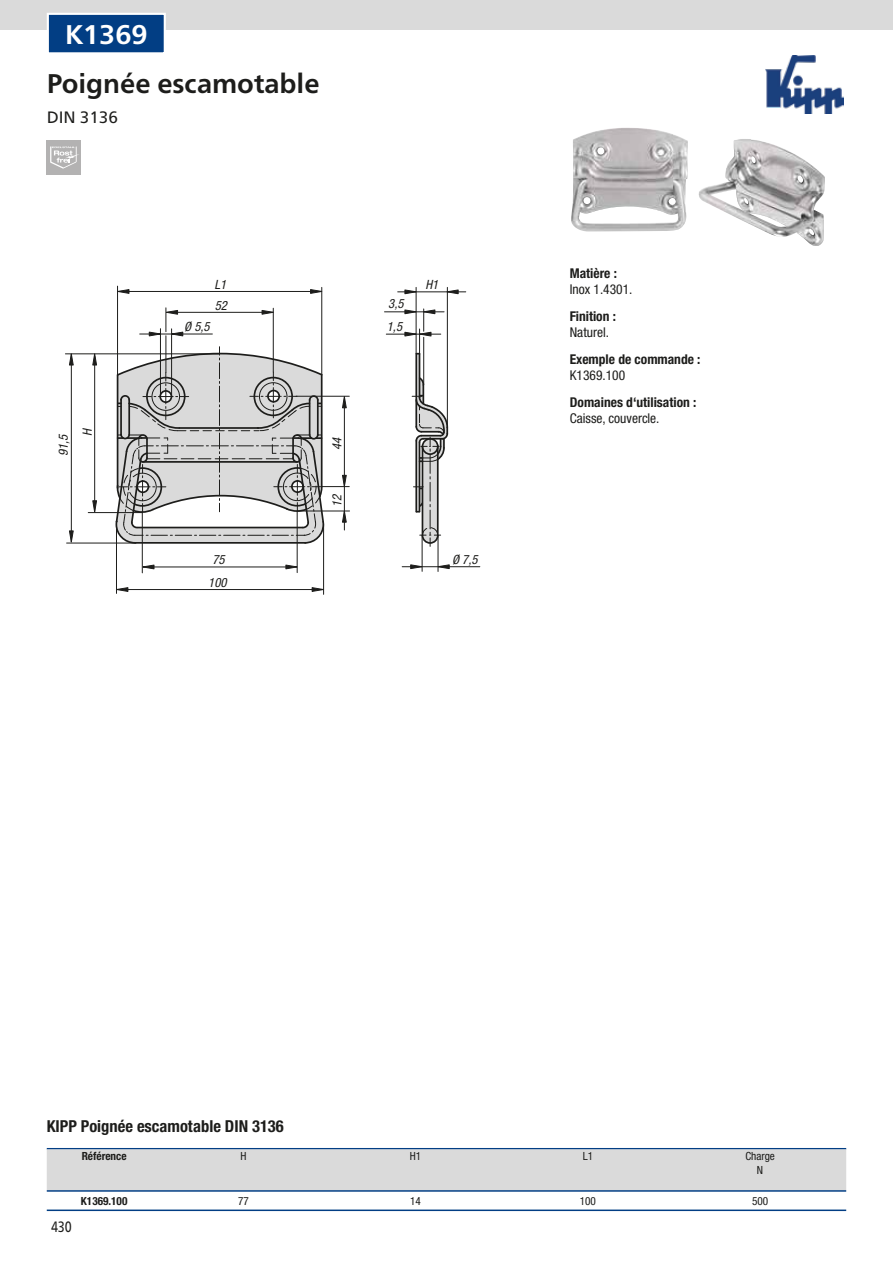
<style>
.page{position:relative;width:893px;height:1263px;background:#fff}
.page>*{position:absolute;margin:0;border:0;box-sizing:border-box;transform-origin:0 0}
.t1{font:700 27px "Frutiger Neue LTW1 G";color:#1d1d1b}
.t2{font:700 27px "Frutiger Neue LTW1 G";color:#fff}
.t3{font:700 condensed 16.5px "Helvetica Neue LTW1 G";color:#1d1d1b}
.t4{font:16.5px "Frutiger Neue LTW1 G";color:#1d1d1b}
.t5{font:15px "Frutiger Neue LTW1 G";color:#1d1d1b;scale:.81 1}
.t6{font:700 condensed 13.5px "Helvetica Neue LTW1 G";color:#1d1d1b}
.t7{font:condensed 13.5px "Helvetica Neue LTW1 G";color:#1d1d1b}
.t8{font:italic condensed 12.75px/20.9px "Helvetica Neue LTW1 G";color:#1d1d1b}
.t9{font:condensed 11.25px/14px "Helvetica Neue LTW1 G";color:#1d1d1b;text-align:center}
.t10{font:700 condensed 11.25px "Helvetica Neue LTW1 G";color:#1d1d1b}
</style>
<div class="page">
<div style="left:0;top:0;width:893px;height:30px;background:#dadada"></div>
<img style="left:765px;top:55px;width:79px;height:58px">
<img style="left:571px;top:128px;width:254px;height:118px">
<hr style="left:142px;top:511px;width:1px;height:62px;background:#1d1d1b">
<hr style="left:297px;top:511px;width:1px;height:62px;background:#1d1d1b">
<hr style="left:144px;top:566px;width:148px;height:1px;background:#1d1d1b">
<hr style="left:116px;top:523px;width:1px;height:70px;background:#1d1d1b">
<hr style="left:323px;top:524px;width:1px;height:70px;background:#1d1d1b">
<hr style="left:119px;top:589px;width:203px;height:1px;background:#1d1d1b">
<hr style="left:165px;top:336px;width:1px;height:37px;background:#1d1d1b">
<hr style="left:168px;top:312px;width:104px;height:1px;background:#1d1d1b">
<hr style="left:273px;top:308px;width:1px;height:64px;background:#1d1d1b">
<hr style="left:160px;top:329px;width:1px;height:66px;background:#1d1d1b">
<hr style="left:171px;top:329px;width:1px;height:67px;background:#1d1d1b">
<hr style="left:140px;top:334px;width:72px;height:1px;background:#1d1d1b">
<hr style="left:117px;top:286px;width:1px;height:90px;background:#1d1d1b">
<hr style="left:120px;top:291px;width:201px;height:1px;background:#1d1d1b">
<hr style="left:321px;top:287px;width:1px;height:88px;background:#1d1d1b">
<hr style="left:297px;top:511px;width:53px;height:1px;background:#1d1d1b">
<hr style="left:88px;top:512px;width:54px;height:1px;background:#1d1d1b">
<hr style="left:65px;top:353px;width:155px;height:1px;background:#1d1d1b">
<hr style="left:94px;top:356px;width:1px;height:155px;background:#1d1d1b">
<hr style="left:67px;top:543px;width:69px;height:1px;background:#1d1d1b">
<hr style="left:71px;top:355px;width:1px;height:186px;background:#1d1d1b">
<hr style="left:422px;top:535px;width:1px;height:36px;background:#1d1d1b">
<hr style="left:402px;top:566px;width:78px;height:1px;background:#1d1d1b">
<hr style="left:438px;top:535px;width:1px;height:36px;background:#1d1d1b">
<hr style="left:416px;top:287px;width:1px;height:66px;background:#1d1d1b">
<hr style="left:386px;top:334px;width:55px;height:1px;background:#1d1d1b">
<hr style="left:384px;top:311px;width:60px;height:1px;background:#1d1d1b">
<hr style="left:447px;top:287px;width:1px;height:141px;background:#1d1d1b">
<hr style="left:398px;top:291px;width:68px;height:1px;background:#1d1d1b">
<svg style="left:142px;top:564px;width:13px;height:6px"></svg>
<svg style="left:285px;top:564px;width:13px;height:6px"></svg>
<svg style="left:117px;top:587px;width:12px;height:5px"></svg>
<svg style="left:311px;top:587px;width:13px;height:5px"></svg>
<svg style="left:261px;top:309px;width:13px;height:6px"></svg>
<svg style="left:148px;top:308px;width:36px;height:29px"></svg>
<svg style="left:118px;top:289px;width:12px;height:5px"></svg>
<svg style="left:310px;top:289px;width:13px;height:5px"></svg>
<svg style="left:115px;top:347px;width:234px;height:197px"></svg>
<svg style="left:92px;top:353px;width:6px;height:13px"></svg>
<svg style="left:92px;top:500px;width:6px;height:13px"></svg>
<svg style="left:68px;top:530px;width:6px;height:13px"></svg>
<svg style="left:68px;top:353px;width:6px;height:13px"></svg>
<svg style="left:410px;top:564px;width:13px;height:6px"></svg>
<svg style="left:437px;top:564px;width:13px;height:6px"></svg>
<svg style="left:404px;top:309px;width:45px;height:237px"></svg>
<svg style="left:446px;top:289px;width:13px;height:6px"></svg>
<svg style="left:404px;top:289px;width:13px;height:6px"></svg>
<div style="left:47px;top:140px;width:34px;height:34px;background:#b3b2b2"></div>
<svg style="left:50px;top:147px;width:29px;height:22px"></svg>
<div style="left:48px;top:14px;width:117px;height:39px;background:#023e84"></div>
<div style="left:47px;top:13px;width:119px;height:41px;border:2px solid #fff"></div>
<hr style="left:47px;top:1148px;width:799px;height:1px;background:#023e84">
<div style="left:47px;top:1149px;width:799px;height:41px;background:#dadada"></div>
<hr style="left:47px;top:1190px;width:799px;height:2px;background:#023e84">
<hr style="left:47px;top:1209px;width:799px;height:2px;background:#023e84">
<h1 class="t2" style="left:65px;top:18px;width:84px">K1369</h1>
<h1 class="t1" style="left:47px;top:67px;width:274px">Poignée escamotable</h1>
<p class="t4" style="left:47px;top:105px;width:73px">DIN 3136</p>
<p class="t8" style="left:215px;top:274px;width:14px">L1<br>52</p>
<p class="t8" style="left:184px;top:316px;width:27px">Ø 5,5</p>
<p class="t8" style="left:51px;top:436px;width:9px;line-height:23.9px;text-indent:-21px;rotate:-90deg">91,5<br>H</p>
<p class="t8" style="left:327px;top:450px;width:14px;rotate:-90deg">44</p>
<p class="t8" style="left:327px;top:507px;width:15px;rotate:-90deg">12</p>
<p class="t8" style="left:208px;top:549px;width:20px;line-height:22.5px;text-align:center">75<br>100</p>
<p class="t8" style="left:387px;top:292px;width:18px;line-height:22.6px">3,5<br>1,5</p>
<p class="t8" style="left:425px;top:274px;width:14px">H1</p>
<p class="t8" style="left:452px;top:549px;width:27px">Ø 7,5</p>
<p class="t6" style="left:570px;top:265px;width:49px">Matière :</p>
<p class="t7" style="left:570px;top:281px;width:64px">Inox 1.4301.</p>
<p class="t6" style="left:570px;top:308px;width:48px">Finition :</p>
<p class="t7" style="left:570px;top:324px;width:41px">Naturel.</p>
<p class="t6" style="left:570px;top:351px;width:132px">Exemple de commande :</p>
<p class="t7" style="left:570px;top:367px;width:57px">K1369.100</p>
<p class="t6" style="left:570px;top:394px;width:128px">Domaines d‘utilisation :</p>
<p class="t7" style="left:570px;top:410px;width:91px">Caisse, couvercle.</p>
<p class="t3" style="left:47px;top:1116px;width:238px">KIPP Poignée escamotable DIN 3136</p>
<p class="t10" style="left:82px;top:1149px;width:46px">Référence</p>
<p class="t9" style="left:240px;top:1149px;width:8px">H</p>
<p class="t9" style="left:410px;top:1149px;width:13px">H1</p>
<p class="t9" style="left:583px;top:1149px;width:12px">L1</p>
<p class="t9" style="left:745px;top:1149px;width:31px">Charge<br>N</p>
<p class="t10" style="left:81px;top:1194px;width:48px">K1369.100</p>
<p class="t9" style="left:238px;top:1194px;width:12px">77</p>
<p class="t9" style="left:410px;top:1194px;width:12px">14</p>
<p class="t9" style="left:580px;top:1194px;width:18px">100</p>
<p class="t9" style="left:752px;top:1194px;width:18px">500</p>
<p class="t5" style="left:51px;top:1215px;width:27px">430</p>
</div>
